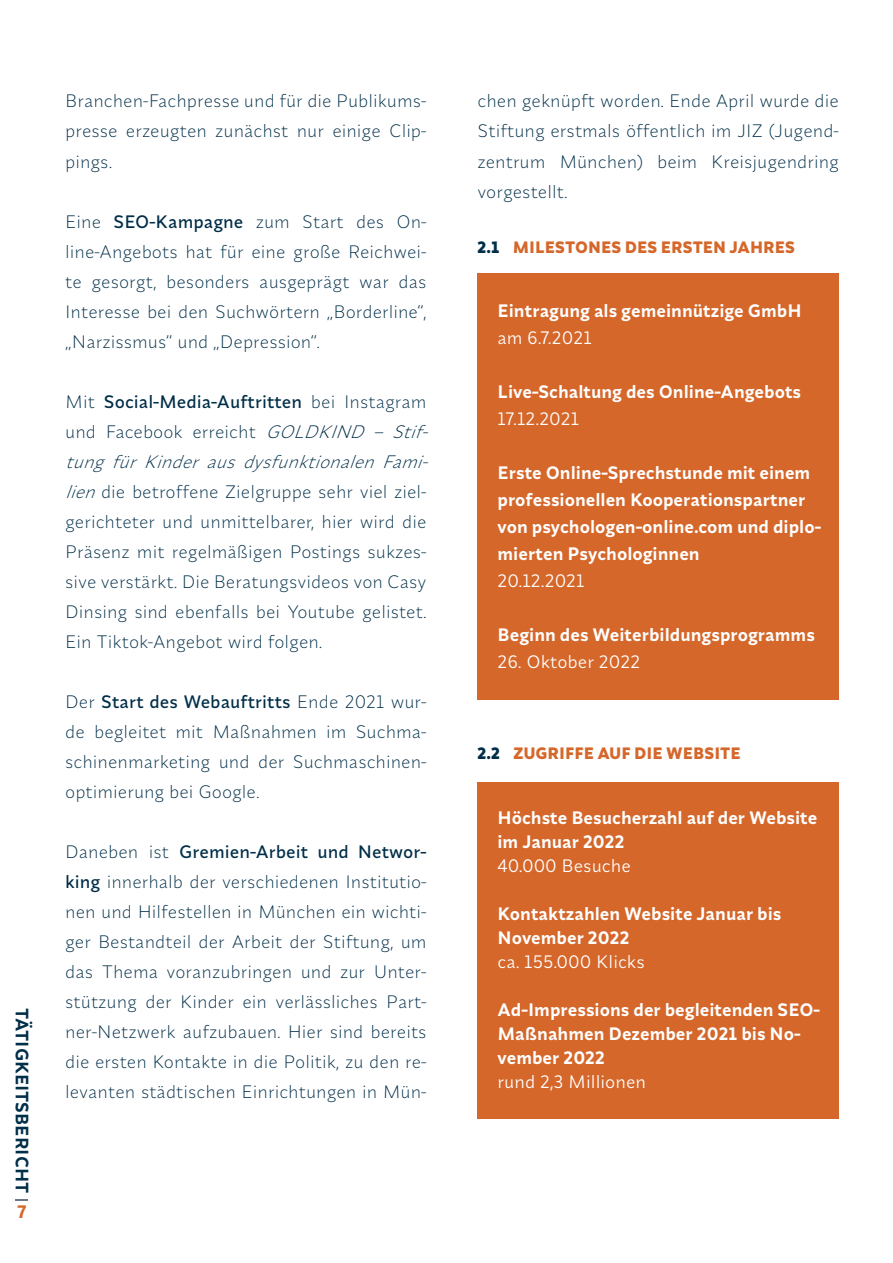
<style>
.page{position:relative;width:893px;height:1263px;background:#fff}
.page>*{position:absolute;margin:0;border:0;box-sizing:border-box;transform-origin:0 0}
.t1{font:300 18px/30px "Synonym";color:#012e48;text-align:justify}
.t2{font:600 18px/24px "Synonym";color:#fff}
.t3{font:18px "Synonym";color:#fff}
.t4{font:600 18px "Synonym";color:#012e48}
.t5{font:600 18px "Synonym";color:#d5672a}
.t6{font:700 16.5px "Synonym";color:#d5672a}
.s1{font-weight:500}
.s2{font-style:italic}
.s3{color:#012e48}
</style>
<div class="page">
<div style="left:477px;top:782px;width:362px;height:336px;background:#d5672a"></div>
<div style="left:477px;top:274px;width:362px;height:426px;background:#d5672a"></div>
<svg style="left:16px;top:1199px;width:12px;height:1px"></svg>
<p class="t4" style="left:34px;top:1008px;width:186px;rotate:90deg">TÄTIGKEITSBERICHT</p>
<p class="t5" style="left:17px;top:1201px;width:10px">7</p>
<p class="t1" style="left:65px;top:86px;width:363px">Branchen-Fachpresse und für die Publikums&shy;presse erzeugten zunächst nur einige Clip&shy;pings.</p>
<p class="t1" style="left:65px;top:206px;width:363px">Eine <span class="s1">SEO-Kampagne</span> zum Start des On&shy;line-Angebots hat für eine große Reichwei&shy;te gesorgt, besonders ausgeprägt war das Interesse bei den Suchwörtern „Borderline“, „Narzissmus“ und „Depression“.</p>
<p class="t1" style="left:65px;top:386px;width:371px;text-align:left">Mit <span class="s1">Social-Media-Auftritten</span> bei Instagram und Facebook erreicht <span class="s2">GOLDKIND – Stif&shy;tungfürKinderausdysfunktionalenFami&shy;lien</span>die betroffene Zielgruppe sehr viel ziel&shy;gerichteter und unmittelbarer, hier wird die Präsenz mit regelmäßigen Postings sukzes&shy;sive verstärkt. Die Beratungsvideos von Casy Dinsing sind ebenfalls bei Youtube gelistet.<br>Ein Tiktok-Angebot wird folgen.</p>
<p class="t1" style="left:65px;top:686px;width:363px">Der <span class="s1">Start des Webauftritts</span> Ende 2021 wur&shy;de begleitet mit Maßnahmen im Suchma&shy;schinenmarketing und der Suchmaschinen&shy;optimierung bei Google.</p>
<p class="t1" style="left:65px;top:836px;width:363px">Daneben ist <span class="s1">Gremien-Arbeit und Networ&shy;king</span> innerhalb der verschiedenen Institutio&shy;nen und Hilfestellen in München ein wichti&shy;ger Bestandteil der Arbeit der Stiftung, um das Thema voranzubringen und zur Unter&shy;stützung der Kinder ein verlässliches Part&shy;ner-Netzwerk aufzubauen. Hier sind bereits die ersten Kontakte in die Politik, zu den re&shy;levanten städtischen Einrichtungen in Mün-</p>
<p class="t1" style="left:477px;top:86px;width:363px">chen geknüpft worden. Ende April wurde die Stiftung erstmals öffentlich im JIZ (Jugend&shy;zentrum München) beim Kreisjugendring vorgestellt.</p>
<p class="t6" style="left:477px;top:236px;width:319px"><span class="s3">2.1</span> MILESTONES DES ERSTEN JAHRES</p>
<p class="t2" style="left:497px;top:298px;width:306px">Eintragung als gemeinnützige GmbH</p>
<p class="t3" style="left:497px;top:326px;width:96px">am 6.7.2021</p>
<p class="t2" style="left:497px;top:379px;width:305px">Live-Schaltung des Online-Angebots</p>
<p class="t3" style="left:497px;top:407px;width:83px">17.12.2021</p>
<p class="t2" style="left:497px;top:458px;width:325px;line-height:27px">Erste Online-Sprechstunde mit einem professionellen Kooperationspartner von psychologen-online.com und diplo&shy;mierten Psychologinnen</p>
<p class="t3" style="left:497px;top:569px;width:89px">20.12.2021</p>
<p class="t2" style="left:497px;top:622px;width:319px">Beginn des Weiterbildungsprogramms</p>
<p class="t3" style="left:497px;top:650px;width:144px">26. Oktober 2022</p>
<p class="t6" style="left:477px;top:743px;width:265px"><span class="s3">2.2</span> ZUGRIFFE AUF DIE WEBSITE</p>
<p class="t2" style="left:497px;top:805px;width:321px">Höchste Besucherzahl auf der Website im Januar 2022</p>
<p class="t3" style="left:497px;top:855px;width:135px">40.000 Besuche</p>
<p class="t2" style="left:497px;top:901px;width:285px">Kontaktzahlen Website Januar bis<br>November 2022</p>
<p class="t3" style="left:497px;top:951px;width:149px">ca. 155.000 Klicks</p>
<p class="t2" style="left:497px;top:997px;width:324px">Ad-Impressions der begleitenden SEO-<br>Maßnahmen Dezember 2021 bis No&shy;vember 2022</p>
<p class="t3" style="left:497px;top:1071px;width:150px">rund 2,3 Millionen</p>
</div>
